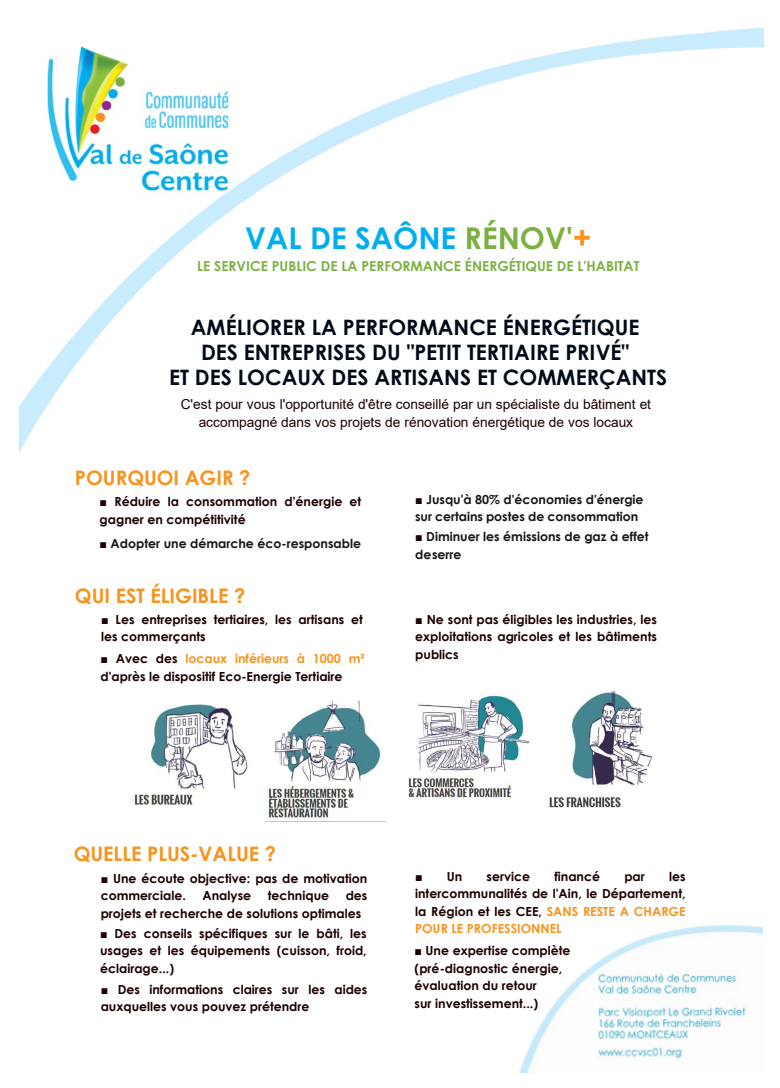
<style>
.page{position:relative;width:780px;height:1088px;background:#fff}
.page>*{position:absolute;margin:0;border:0;box-sizing:border-box;transform-origin:0 0}
.t1{font:700 30px "Century Gothic";letter-spacing:.005em;color:#00aeef}
.t2{font:700 21.25px/25px "Century Gothic";color:#000b18;text-align:center}
.t3{font:700 20px "Century Gothic";color:#f7931e}
.t4{font:13.75px/18.8px "Arial";color:#1c0000;text-align:center}
.t5{font:700 13.75px "Century Gothic";color:#7cb042}
.t6{font:700 12.5px/17.5px "Century Gothic";color:#1c0000}
.t7{font:700 12.5px/17.5px "Century Gothic";color:#181715}
.s1{color:#7cb042}
.s2{font-size:31.25px;color:#f7931e}
.s3{color:#1c0000}
.s4{color:#f7931e}
</style>
<div class="page">
<img style="left:519px;top:925px;width:243px;height:148px">
<img style="left:19px;top:27px;width:744px;height:425px">
<img style="left:132px;top:704px;width:116px;height:102px">
<img style="left:265px;top:700px;width:121px;height:122px">
<img style="left:408px;top:695px;width:121px;height:105px">
<img style="left:548px;top:691px;width:105px;height:117px">
<h1 class="t1" style="left:245px;top:218px;width:348px">VAL DE SAÔNE <span class="s1">RÉNOV'</span><span class="s2">+</span></h1>
<p class="t5" style="left:197px;top:257px;width:444px">LE SERVICE PUBLIC DE LA PERFORMANCE ÉNERGÉTIQUE DE L'HABITAT</p>
<h2 class="t2" style="left:169px;top:314px;width:499px">AMÉLIORER LA PERFORMANCE ÉNERGÉTIQUE<br>DES ENTREPRISES DU "PETIT TERTIAIRE PRIVÉ"<br>ET DES LOCAUX DES ARTISANS ET COMMERÇANTS</h2>
<p class="t4" style="left:181px;top:395px;width:472px">C'est pour vous l'opportunité d'être conseillé par un spécialiste du bâtiment et accompagné dans vos projets de rénovation énergétique de vos locaux</p>
<h3 class="t3" style="left:75px;top:465px;width:177px">POURQUOI AGIR ?</h3>
<p class="t6" style="left:100px;top:492px;width:263px">■ Réduire la consommation d'énergie et gagner en compétitivité</p>
<p class="t7" style="left:100px;top:534px;width:263px"><span class="s3">■</span> Adopter une démarche éco-responsable</p>
<h3 class="t3" style="left:75px;top:582px;width:172px">QUI EST ÉLIGIBLE ?</h3>
<p class="t6" style="left:101px;top:610px;width:263px">■ Les entreprises tertiaires, les artisans et les commerçants</p>
<p class="t6" style="left:100px;top:648px;width:266px;line-height:18.8px">■ Avec des <span class="s4">locaux inférieurs à 1000 m² </span>d'après le dispositif Eco-Energie Tertiaire</p>
<p class="t7" style="left:415px;top:490px;width:230px"><span class="s3">■</span> Jusqu'à 80% d'économies d'énergie sur certains postes de consommation</p>
<p class="t7" style="left:415px;top:527px;width:235px"><span class="s3">■</span> Diminuer les émissions de gaz à effet deserre</p>
<p class="t6" style="left:415px;top:610px;width:243px;text-align:justify">■ Ne sont pas éligibles les industries, les exploitations agricoles et les bâtiments publics</p>
<h3 class="t3" style="left:74px;top:841px;width:204px">QUELLE PLUS-VALUE ?</h3>
<p class="t6" style="left:101px;top:869px;width:268px">■ Une écoute objective: pas de motivation commerciale.</p>
<p class="t6" style="left:202px;top:886px;width:50px">Analyse</p>
<p class="t6" style="left:268px;top:886px;width:63px">technique</p>
<p class="t6" style="left:101px;top:886px;width:268px;text-indent:245px">des projets et recherche de solutions optimales</p>
<p class="t6" style="left:100px;top:924px;width:268px;text-align:justify">■ Des conseils spécifiques sur le bâti, les usages et les équipements (cuisson, froid, éclairage...)</p>
<p class="t6" style="left:101px;top:980px;width:268px">■ Des informations claires sur les aides auxquelles vous pouvez prétendre</p>
<p class="t6" style="left:415px;top:867px;width:49px">■ Un</p>
<p class="t6" style="left:486px;top:867px;width:45px">service</p>
<p class="t6" style="left:554px;top:867px;width:47px">financé</p>
<p class="t6" style="left:624px;top:867px;width:22px">par</p>
<p class="t6" style="left:415px;top:867px;width:272px;text-align:justify;text-indent:254px">les intercommunalités de l'Ain, le Département, la Région et les CEE, <span class="s4">SANS RESTE A CHARGE POUR LE PROFESSIONNEL</span></p>
<p class="t6" style="left:414px;top:941px;width:157px">■ Une expertise complète (pré-diagnostic énergie, évaluation du retour<br>sur investissement...)</p>
</div>
